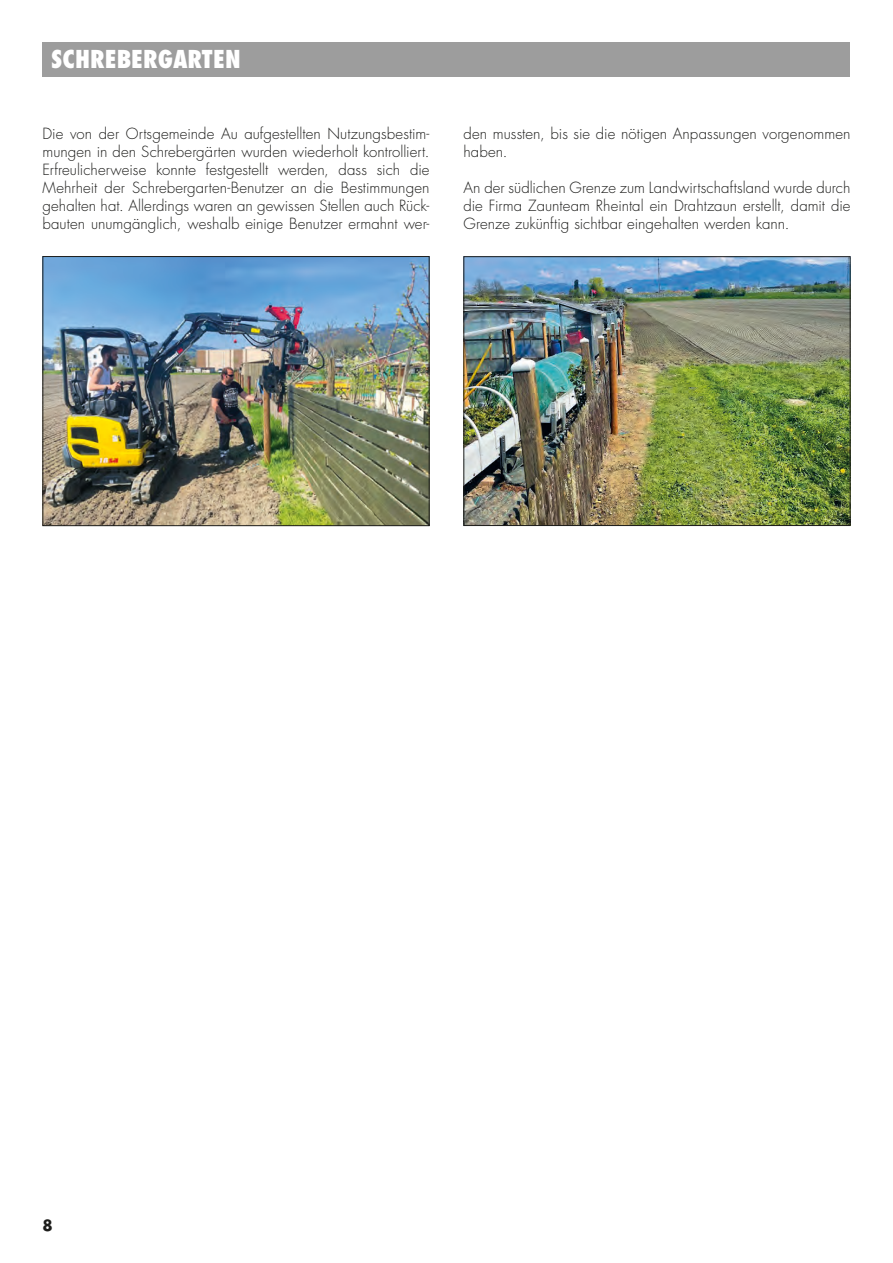
<style>
.page{position:relative;width:893px;height:1263px;background:#fff}
.page>*{position:absolute;margin:0;border:0;box-sizing:border-box;transform-origin:0 0}
.t1{font:800 condensed 24px "Futura";color:#fff}
.t2{font:300 15px/18px "Futura";color:#1d1d1b;text-align:justify}
.t3{font:700 15px "Futura";color:#1d1d1b}
</style>
<div class="page">
<div style="left:43px;top:43px;width:807px;height:34px;background:#9d9d9d"></div>
<img style="left:45px;top:258px;width:382px;height:266px">
<div style="left:43px;top:256px;width:386px;height:270px;border:1px solid #1d1d1b"></div>
<img style="left:465px;top:258px;width:383px;height:266px">
<div style="left:463px;top:256px;width:387px;height:270px;border:1px solid #1d1d1b"></div>
<h1 class="t1" style="left:51px;top:44px;width:14px">SCHRE</h1>
<h1 class="t1" style="left:117px;top:44px;width:30px">BERGAR</h1>
<h1 class="t1" style="left:202px;top:44px;width:25px">TEN</h1>
<p class="t2" style="left:43px;top:125px;width:388px">Die von der Ortsgemeinde Au aufgestellten Nutzungsbestim&shy;mungen in den Schrebergärten wurden wiederholt kontrolliert.<br>Erfreulicherweise konnte festgestellt werden, dass sich die Mehrheit der Schrebergarten-Benutzer an die Bestimmungen gehalten hat. Allerdings waren an gewissen Stellen auch Rück&shy;bauten unumgänglich, weshalb einige Benutzer ermahnt wer-</p>
<p class="t2" style="left:463px;top:125px;width:388px">den mussten, bis sie die nötigen Anpassungen vorgenommen haben.</p>
<p class="t2" style="left:463px;top:179px;width:388px">An der südlichen Grenze zum Landwirtschaftsland wurde durch die Firma Zaunteam Rheintal ein Drahtzaun erstellt, damit die Grenze zukünftig sichtbar eingehalten werden kann.</p>
<p class="t3" style="left:43px;top:1215px;width:12px">8</p>
</div>
